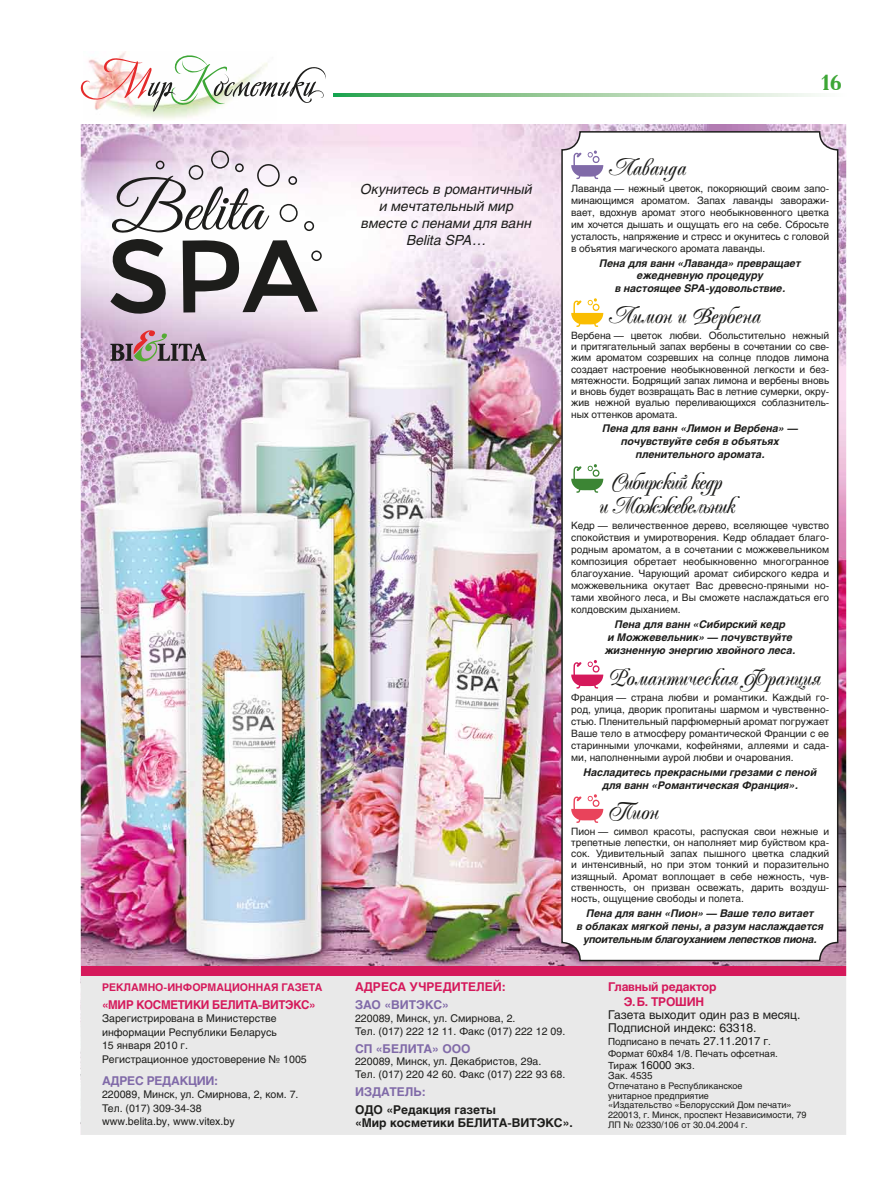
<style>
.page{position:relative;width:893px;height:1191px;background:#fff}
.page>*{position:absolute;margin:0;border:0;box-sizing:border-box;transform-origin:0 0}
.t1{font:25.5px "Popular Script";color:#1d1d1b}
.t2{font:25.5px/24px "Popular Script";letter-spacing:-.03em;color:#1d1d1b;text-align:center}
.t3{font:700 21.75px "Academy C";color:#3da636}
.t4{font:italic 13.8px/17.2px "Helios";color:#1d1d1b;text-align:center}
.t5{font:12px/12.9px "Helios";color:#1d1d1b}
.t6{font:700 12px/13.5px "Helios";color:#1d1d1b}
.t7{font:700 12px/15px "Helios";letter-spacing:-.025em;color:#d5195b;text-align:center}
.t8{font:700 12px "Helios";letter-spacing:-.025em;color:#d5195b;scale:.96 1}
.t9{font:700 12px "Helios";color:#806aa8}
.t10{font:700 12px "Helios";letter-spacing:-.02em;color:#806aa8}
.t11{font:11.25px "Helios";color:#1d1d1b}
.t12{font:italic 700 10.5px/12.8px "Helios";color:#1d1d1b;text-align:center}
.t13{font:10.5px/13.5px "Helios";color:#1d1d1b}
.t14{font:700 10.5px "Helios";color:#d5195b}
.t15{font:10.05px/12px "Helios";color:#1d1d1b;text-align:justify}
.t16{font:9.75px/11.7px "Helios";color:#1d1d1b}
.t17{font:9px/9.8px "Helios";color:#1d1d1b}
.s1{font-size:11.25px}
.s2{font-size:9.75px}
</style>
<div class="page">
<svg style="left:333px;top:94px;width:484px;height:2px"></svg>
<svg style="left:80px;top:55px;width:246px;height:53px"></svg>
<img style="left:80px;top:108px;width:767px;height:1027px">
<p class="t14" style="left:102px;top:981px;width:222px">РЕКЛАМНО-ИНФОРМАЦИОННАЯ ГАЗЕТА</p>
<p class="t8" style="left:102px;top:997px;width:224px">«МИР КОСМЕТИКИ БЕЛИТА-ВИТЭКС»</p>
<p class="t13" style="left:102px;top:1011px;width:206px">Зарегистрирована в Министерстве информации Республики Беларусь<br>15 января 2010 г.<br>Регистрационное удостоверение № 1005</p>
<p class="t10" style="left:102px;top:1073px;width:118px">АДРЕС РЕДАКЦИИ:</p>
<p class="t13" style="left:102px;top:1087px;width:198px">220089, Минск, ул. Смирнова, 2, ком. 7.<br>Тел. (017) 309-34-38<br>www.belita.by, www.vitex.by</p>
<h3 class="t4" style="left:360px;top:180px;width:173px">Окунитесь в романтичный и мечтательный мир вместе с пенами для ванн<br>Belita SPA…</h3>
<h2 class="t3" style="left:821px;top:68px;width:22px">16</h2>
<h1 class="t1" style="left:609px;top:155px;width:79px">Лаванда</h1>
<p class="t15" style="left:571px;top:182px;width:259px">Лаванда — нежный цветок, покоряющий своим запо&shy;минающимся ароматом. Запах лаванды заворажи&shy;вает, вдохнув аромат этого необыкновенного цветка им хочется дышать и ощущать его на себе. Сбросьте усталость, напряжение и стресс и окунитесь с головой в объятия магического аромата лаванды.</p>
<p class="t12" style="left:599px;top:256px;width:203px">Пена для ванн «Лаванда» превращает ежедневную процедуру<br>в настоящее SPA-удовольствие.</p>
<h1 class="t1" style="left:609px;top:302px;width:154px">Лимон и Вербена</h1>
<p class="t15" style="left:571px;top:329px;width:259px;line-height:11.2px">Вербена — цветок любви. Обольстительно нежный и притягательный запах вербены в сочетании со све&shy;жим ароматом созревших на солнце плодов лимона создает настроение необыкновенной легкости и без&shy;мятежности. Бодрящий запах лимона и вербены вновь и вновь будет возвращать вас в летние сумерки, окру&shy;жив нежной вуалью переливающихся соблазнитель&shy;ных оттенков аромата.</p>
<p class="t12" style="left:602px;top:422px;width:197px">Пена для ванн «Лимон и Вербена» — почувствуйте себя в объятьях пленительного аромата.</p>
<h1 class="t2" style="left:600px;top:471px;width:137px">Сибирский кедр<br>и Можжевельник</h1>
<p class="t15" style="left:571px;top:520px;width:259px">Кедр — величественное дерево, вселяющее чувство спокойствия и умиротворения. Кедр обладает благо&shy;родным ароматом, а в сочетании с можжевельником композиция обретает необыкновенно многогранное благоухание. Чарующий аромат сибирского кедра и можжевельника окутает вас древесно-пряными но&shy;тами хвойного леса, и вы сможете наслаждаться его колдовским дыханием.</p>
<p class="t12" style="left:605px;top:618px;width:192px">Пена для ванн «Сибирский кедр<br>и Можжевельник» — почувствуйте жизненную энергию хвойного леса.</p>
<h1 class="t1" style="left:609px;top:664px;width:214px">Романтическая Франция</h1>
<p class="t15" style="left:571px;top:691px;width:259px">Франция — страна любви и романтики. Каждый го&shy;род, улица, дворик пропитаны шармом и чувственно&shy;стью. Пленительный парфюмерный аромат погружает ваше тело в атмосферу романтической Франции с ее старинными улочками, кофейнями, аллеями и сада&shy;ми, наполненными аурой любви и очарования.</p>
<p class="t12" style="left:583px;top:766px;width:235px">Насладитесь прекрасными грезами с пеной для ванн «Романтическая Франция».</p>
<h1 class="t1" style="left:609px;top:798px;width:52px">Пион</h1>
<p class="t15" style="left:571px;top:825px;width:259px;line-height:11.2px">Пион — символ красоты, распуская свои нежные и трепетные лепестки, он наполняет мир буйством кра&shy;сок. Удивительный запах пышного цветка сладкий и интенсивный, но при этом тонкий и поразительно изящный. Аромат воплощает в себе нежность, чув&shy;ственность, он призван освежать, дарить воздуш&shy;ность, ощущение свободы и полета.</p>
<p class="t12" style="left:577px;top:907px;width:249px">Пена для ванн «Пион» — Ваше тело витает<br>в облаках мягкой пены, а разум наслаждается упоительным благоуханием лепестков пиона.</p>
<p class="t7" style="left:355px;top:979px;width:19px">Адреса</p>
<p class="t7" style="left:410px;top:979px;width:10px">учредителей</p>
<p class="t7" style="left:502px;top:979px;width:6px">:</p>
<p class="t9" style="left:355px;top:997px;width:95px">ЗАО «ВИТЭКС»</p>
<p class="t13" style="left:355px;top:1012px;width:212px;line-height:12.8px">220089, Минск, ул. Смирнова, 2.<br>Тел. (017) 222 12 11. Факс (017) 222 12 09.</p>
<p class="t9" style="left:355px;top:1041px;width:98px">СП «БЕЛИТА» ооо</p>
<p class="t13" style="left:355px;top:1055px;width:212px;line-height:12.8px">220089, Минск, ул. Декабристов, 29а.<br>Тел. (017) 220 42 60. Факс (017) 222 93 68.</p>
<p class="t10" style="left:355px;top:1084px;width:10px">издатель</p>
<p class="t10" style="left:422px;top:1084px;width:6px">:</p>
<p class="t6" style="left:355px;top:1102px;width:219px">ОДО «Редакция газеты<br>«Мир косметики БЕЛИТА-ВИТЭКС».</p>
<p class="t7" style="left:608px;top:979px;width:110px">Главный редактор<br>Э.Б. ТРОШИН</p>
<p class="t5" style="left:608px;top:1008px;width:194px">Газета выходит один раз в месяц.<br>Подписной индекс: 63318.</p>
<p class="t16" style="left:608px;top:1035px;width:171px">Подписано в печать <span class="s1">27.11.2017 г</span>.<br>Формат 60х84 1/8. Печать офсетная.</p>
<p class="t11" style="left:608px;top:1058px;width:88px"><span class="s2">Тираж</span> 16000 экз<span class="s2">.</span></p>
<p class="t16" style="left:608px;top:1069px;width:46px">Зак. 4535</p>
<p class="t17" style="left:608px;top:1080px;width:200px">Отпечатано в Республиканское<br>унитарное предприятие<br>«Издательство «Белорусский Дом печати» 220013, г. Минск, проспект Независимости, 79<br>ЛП № 02330/106 от 30.04.2004 г.</p>
</div>
